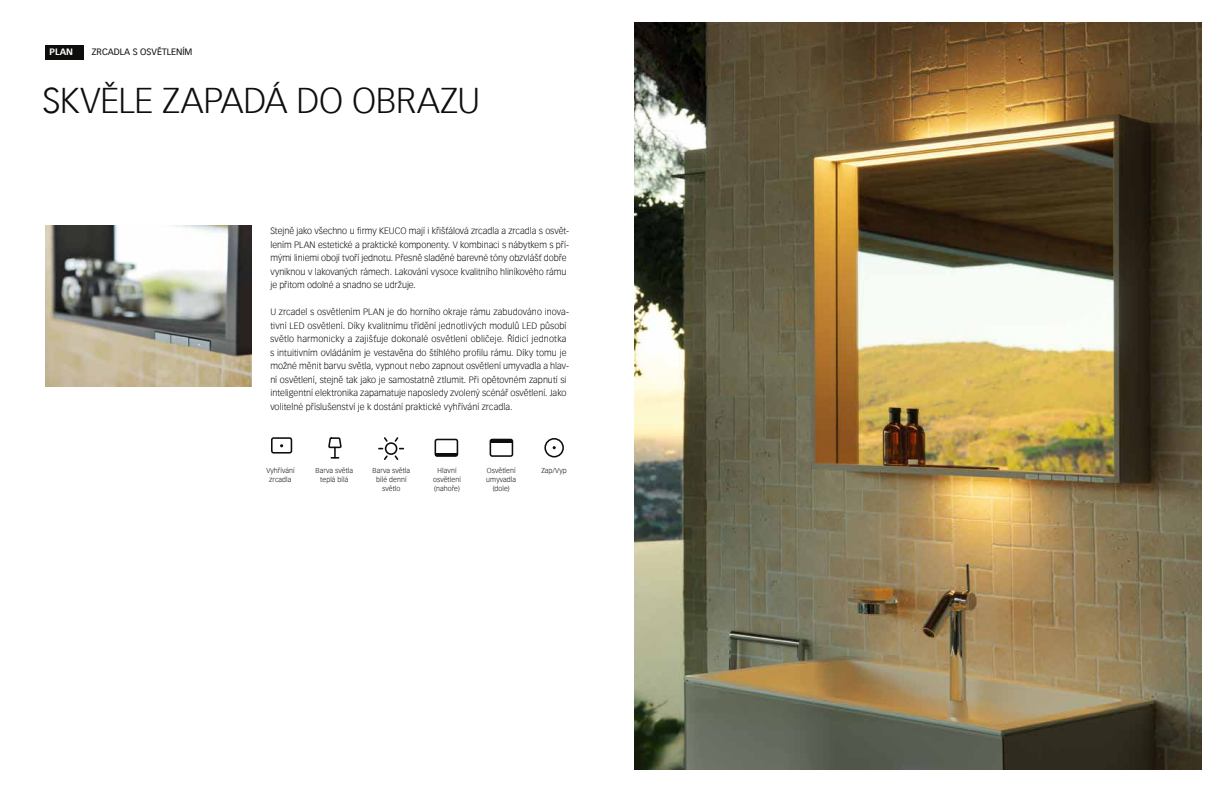
<style>
.page{position:relative;width:1224px;height:792px;background:#fff}
.page>*{position:absolute;margin:0;border:0;box-sizing:border-box;transform-origin:0 0}
.t1{font:300 35px "Vectora Com";letter-spacing:-.005em;color:#0e0e0d}
.t2{font:300 9px/13.5px "Vectora Com";color:#0e0e0d}
.t3{font:9px "Vectora Com";color:#0e0e0d}
.t4{font:700 9px "Vectora Com";color:#fff}
.t5{font:300 7px/9px "Vectora Com";letter-spacing:.01em;color:#0e0e0d;text-align:center}
</style>
<div class="page">
<img style="left:45px;top:225px;width:207px;height:162px">
<img style="left:635px;top:23px;width:566px;height:746px">
<svg style="left:378px;top:437px;width:26px;height:23px"></svg>
<svg style="left:328px;top:437px;width:14px;height:22px"></svg>
<div style="left:435px;top:439px;width:23px;height:18px;border:2px solid #0e0e0d;border-radius:2px"></div>
<hr style="left:435px;top:453px;width:22px;height:3px;background:#0e0e0d">
<div style="left:490px;top:439px;width:23px;height:18px;border:2px solid #0e0e0d;border-radius:2px"></div>
<hr style="left:491px;top:440px;width:21px;height:3px;background:#0e0e0d">
<div style="left:271px;top:437px;width:21px;height:17px;border:2px solid #0e0e0d;border-radius:2px"></div>
<div style="left:544px;top:438px;width:20px;height:20px;border:2px solid #0e0e0d;border-radius:50%"></div>
<div style="left:45px;top:45px;width:39px;height:14px;background:#0e0e0d"></div>
<p class="t4" style="left:50px;top:47px;width:25px">PLAN</p>
<p class="t3" style="left:92px;top:47px;width:102px">ZRCADLA S OSVĚTLENÍM</p>
<h1 class="t1" style="left:43px;top:79px;width:439px">SKVĚLE ZAPADÁ DO OBRAZU</h1>
<p class="t2" style="left:270px;top:224px;width:300px">Stejně jako všechno u firmy KEUCO mají i křišťálová zrcadla a zrcadla s osvět&shy;lením PLAN estetické a praktické komponenty. V kombinaci s nábytkem s pří&shy;mými liniemi obojí tvoří jednotu. Přesně sladěné barevné tóny obzvlášť dobře vyniknou v lakovaných rámech. Lakování vysoce kvalitního hliníkového rámu je přitom odolné a snadno se udržuje.</p>
<p class="t2" style="left:270px;top:305px;width:300px">U zrcadel s osvětlením PLAN je do horního okraje rámu zabudováno inova&shy;tivní LED osvětlení. Díky kvalitnímu třídění jednotlivých modulů LED působí světlo harmonicky a zajišťuje dokonalé osvětlení obličeje. Řídicí jednotka s intuitivním ovládáním je vestavěna do štíhlého profilu rámu. Díky tomu je možné měnit barvu světla, vypnout nebo zapnout osvětlení umyvadla a hlav&shy;ní osvětlení, stejně tak jako je samostatně ztlumit. Při opětovném zapnutí si inteligentní elektronika zapamatuje naposledy zvolený scénář osvětlení. Jako volitelné příslušenství je k dostání praktické vyhřívání zrcadla.</p>
<p class="t5" style="left:266px;top:466px;width:30px">Vyhřívání zrcadla</p>
<p class="t5" style="left:373px;top:466px;width:39px">Barva světla bílé denní světlo</p>
<p class="t5" style="left:486px;top:466px;width:31px">Osvětlení umyvadla (dole)</p>
<p class="t5" style="left:316px;top:466px;width:39px">Barva světla teplá bílá</p>
<p class="t5" style="left:433px;top:466px;width:29px">Hlavní osvětlení (nahoře)</p>
<p class="t5" style="left:541px;top:466px;width:27px">Zap/Vyp</p>
</div>
